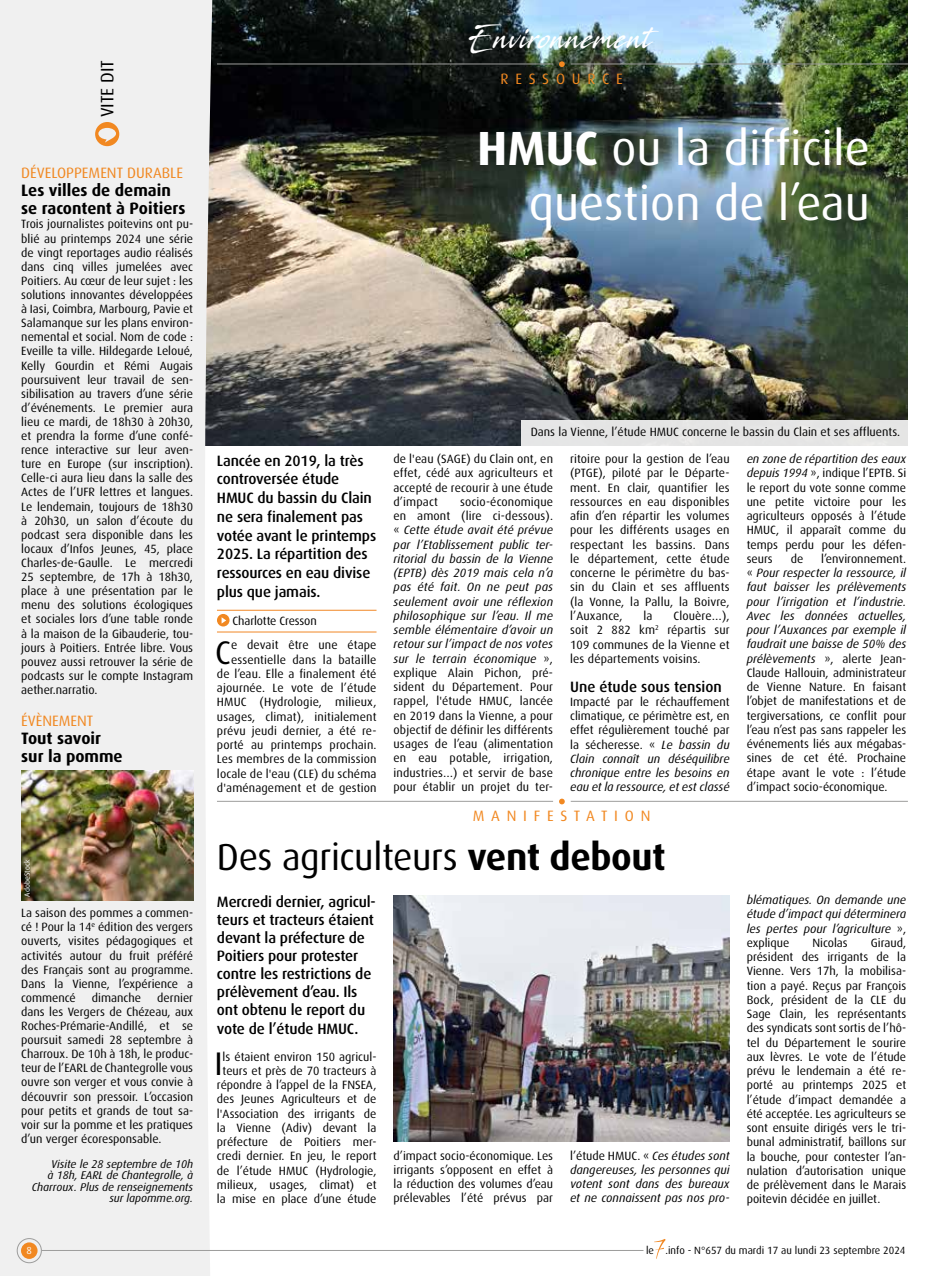
<style>
.page{position:relative;width:936px;height:1276px;background:#fff}
.page>*{position:absolute;margin:0;border:0;box-sizing:border-box;transform-origin:0 0}
.t1{font:48px/55.5px "Dax";color:#fff;text-align:right}
.t2{font:37.5px "Dax";letter-spacing:-.01em;color:#000}
.t3{font:32.7px "Dax";color:#000}
.t4{font:30px "Stingray";letter-spacing:.04em;color:#fff;scale:.74 1}
.t5{font:18px "Dax";color:#000}
.t6{font:700 16.5px/18px "Dax";color:#000}
.t7{font:500 15px/18.8px "Dax";letter-spacing:-.01em;color:#000}
.t8{font:15px "Dax";color:#f18821}
.t9{font:15px "Dax";letter-spacing:.45em;color:#f18821}
.t10{font:12px/14.2px "Dax";color:#000;text-align:justify}
.t11{font:italic 12px/14.2px "Dax";color:#000;text-align:justify}
.t12{font:italic 11.25px/11.2px "Dax";color:#000;text-align:right}
.t13{font:10.5px "Dax";color:#000}
.t14{font:10.2px "Dax";color:#fff}
.t15{font:7.5px "Dax";letter-spacing:.01em;color:#fff}
.s1{font-weight:700}
.s2{font-style:italic}
.s3{font-style:normal}
</style>
<div class="page">
<img style="left:213px;top:0;width:694px;height:445px">
<div style="left:0;top:0;width:213px;height:1276px;background:#f0f0f0"></div>
<hr style="left:217px;top:610px;width:159px;height:1px;background:#f18825">
<svg style="left:217px;top:614px;width:12px;height:12px"></svg>
<hr style="left:217px;top:632px;width:159px;height:1px;background:#f18825">
<div style="left:522px;top:420px;width:385px;height:25px;background:#e5e5e5"></div>
<svg style="left:95px;top:122px;width:24px;height:24px"></svg>
<hr style="left:217px;top:64px;width:336px;height:1px;background:#9d9d9c">
<hr style="left:570px;top:64px;width:337px;height:1px;background:#9d9d9c">
<svg style="left:559px;top:61px;width:5px;height:6px"></svg>
<div style="left:21px;top:1242px;width:17px;height:17px;background:#f18821;border-radius:50%"></div>
<div style="left:17px;top:1238px;width:25px;height:25px;border:1px solid #9d9d9c;border-radius:50%"></div>
<hr style="left:42px;top:1250px;width:601px;height:1px;background:#9d9d9c">
<svg style="left:654px;top:1239px;width:11px;height:19px"></svg>
<hr style="left:217px;top:801px;width:336px;height:1px;background:#9d9d9c">
<hr style="left:570px;top:801px;width:337px;height:1px;background:#9d9d9c">
<svg style="left:559px;top:798px;width:5px;height:6px"></svg>
<img style="left:21px;top:770px;width:172px;height:130px">
<img style="left:393px;top:896px;width:336px;height:245px">
<h3 class="t5" style="left:97px;top:117px;width:59px;rotate:-90deg">VITE DIT</h3>
<p class="t8" style="left:21px;top:165px;width:163px">DÉVELOPPEMENT DURABLE</p>
<h3 class="t6" style="left:21px;top:182px;width:166px">Les villes de demain se racontent à Poitiers</h3>
<p class="t10" style="left:21px;top:217px;width:173px">Trois journalistes poitevins ont pu&shy;blié au printemps 2024 une série de vingt reportages audio réalisés dans cinq villes jumelées avec Poitiers. Au cœur de leur sujet : les solutions innovantes développées à Iasi, Coimbra, Marbourg, Pavie et Salamanque sur les plans environ&shy;nemental et social. Nom de code :<br>Eveille ta ville. Hildegarde Leloué, Kelly Gourdin et Rémi Augais poursuivent leur travail de sen&shy;sibilisation au travers d’une série d’événements. Le premier aura lieu ce mardi, de 18h30 à 20h30, et prendra la forme d’une confé&shy;rence interactive sur leur aven&shy;ture en Europe (sur inscription).<br>Celle-ci aura lieu dans la salle des Actes de l’UFR lettres et langues.<br>Le lendemain, toujours de 18h30 à 20h30, un salon d’écoute du podcast sera disponible dans les locaux d’Infos Jeunes, 45, place Charles-de-Gaulle. Le mercredi 25 septembre, de 17h à 18h30, place à une présentation par le menu des solutions écologiques et sociales lors d’une table ronde à la maison de la Gibauderie, tou&shy;jours à Poitiers. Entrée libre. Vous pouvez aussi retrouver la série de podcasts sur le compte Instagram aether.narratio.</p>
<p class="t8" style="left:21px;top:712px;width:73px">ÉVÈNEMENT</p>
<h3 class="t6" style="left:21px;top:729px;width:103px">Tout savoir sur la pomme</h3>
<p class="t15" style="left:23px;top:897px;width:39px;rotate:-90deg">AdobeStock</p>
<p class="t10" style="left:21px;top:906px;width:173px">La saison des pommes a commen&shy;cé ! Pour la 14<sup>e</sup> édition des vergers ouverts, visites pédagogiques et activités autour du fruit préféré des Français sont au programme.<br>Dans la Vienne, l’expérience a commencé</p>
<p class="t10" style="left:21px;top:990px;width:173px;text-indent:136px">dernier dans les Vergers de Chézeau, aux Roches-Prémarie-Andillé, et se poursuit samedi 28 septembre à Charroux. De 10h à 18h, le produc&shy;teur de l’EARL de Chantegrolle vous ouvre son verger et vous convie à découvrir son pressoir. L’occasion pour petits et grands de tout sa&shy;voir sur la pomme et les pratiques d’un verger écoresponsable.</p>
<p class="t12" style="left:32px;top:1158px;width:163px">Visite le 28 septembre de 10h<br>à 18h, EARL de Chantegrolle, à<br>Charroux. Plus de renseignements sur lapomme.org.</p>
<p class="t10" style="left:92px;top:990px;width:51px">dimanche</p>
<h3 class="t4" style="left:469px;top:18px;width:249px">Environnement</h3>
<p class="t9" style="left:500px;top:71px;width:124px">RESSOURCE</p>
<h1 class="t1" style="left:477px;top:121px;width:394px"><span class="s1">HMUC</span> ou la difficile question de l’eau</h1>
<p class="t7" style="left:217px;top:451px;width:161px">Lancée en 2019, la très controversée étude<br>HMUC du bassin du Clain ne sera finalement pas votée avant le printemps<br>2025. La répartition des ressources en eau divise plus que jamais.</p>
<p class="t10" style="left:232px;top:613px;width:86px">Charlotte Cresson</p>
<h3 class="t3" style="left:215px;top:634px;width:17px">C</h3>
<p class="t10" style="left:217px;top:638px;width:161px;text-align:right">e devait être une étape essentielle dans la bataille de l’eau. Elle a finalement été ajournée. Le vote de l’étude<br>HMUC (Hydrologie, milieux, usages, climat), initialement prévu jeudi dernier, a été re&shy;porté au printemps prochain.<br>Les membres de la commission locale de l'eau (CLE) du schéma d'aménagement et de gestion</p>
<p class="t10" style="left:530px;top:425px;width:371px">Dans la Vienne, l’étude HMUC concerne le bassin du Clain et ses affluents.</p>
<p class="t10" style="left:393px;top:452px;width:161px">de l'eau (SAGE) du Clain ont, en effet, cédé aux agriculteurs et accepté de recourir à une étude d’impact</p>
<p class="t10" style="left:393px;top:495px;width:161px;text-indent:67px">socio-économique en amont (lire ci-dessous). « <span class="s2">Cette étude avait été prévue par l’Etablissement public ter&shy;ritorial du bassin de la Vienne (EPTB) dès 2019 mais cela n’a pas été fait. On ne peut pas seulement avoir une réflexion philosophique sur l’eau. Il me semble élémentaire d’avoir un retour sur l’impact de nos votes sur le terrain économique</span> », explique Alain Pichon, pré&shy;sident du Département. Pour rappel, l'étude HMUC, lancée en 2019 dans la Vienne, a pour objectif de définir les différents usages de l’eau (alimentation en eau potable, irrigation, industries…) et servir de base pour établir un projet du ter-</p>
<p class="t10" style="left:570px;top:452px;width:161px">ritoire pour la gestion de l’eau (PTGE), piloté par le Départe&shy;ment. En clair, quantifier les ressources en eau disponibles afin d’en répartir les volumes pour les différents usages en respectant les bassins. Dans le département, cette étude concerne le périmètre du bas&shy;sin du Clain et ses affluents (la Vonne, la Pallu, la Boivre, l’Auxance,</p>
<p class="t10" style="left:570px;top:608px;width:161px;text-indent:103px">Clouère…), soit 2 882 km<sup>2</sup> répartis sur 109 communes de la Vienne et les départements voisins.</p>
<p class="t7" style="left:570px;top:677px;width:153px">Une étude sous tension</p>
<p class="t10" style="left:570px;top:694px;width:161px">Impacté par le réchauffement climatique, ce périmètre est, en effet régulièrement touché par la sécheresse. « <span class="s2">Le bassin du Clain connaît un déséquilibre chronique entre les besoins en eau et la ressource, et est classé</span></p>
<p class="t10" style="left:643px;top:608px;width:11px">la</p>
<p class="t10" style="left:746px;top:452px;width:161px"><span class="s2">en zone de répartition des eaux depuis 1994</span> », indique l’EPTB. Si le report du vote sonne comme une petite victoire pour les agriculteurs opposés à l’étude HMUC, il apparaît comme du temps perdu pour les défen&shy;seurs</p>
<p class="t10" style="left:746px;top:552px;width:161px;text-indent:75px">l’environnement. « <span class="s2">Pour respecter la ressource, il faut baisser les prélèvements pour l’irrigation et l’industrie.<br>Avec les données actuelles, pour l’Auxances par exemple il faudrait une baisse de 50% des prélèvements</span> », alerte Jean-Claude Hallouin, administrateur de Vienne Nature. En faisant l’objet de manifestations et de tergiversations, ce conflit pour l’eau n’est pas sans rappeler les événements liés aux mégabas&shy;sines de cet été. Prochaine étape avant le vote : l’étude d’impact socio-économique.</p>
<p class="t10" style="left:790px;top:552px;width:14px">de</p>
<p class="t9" style="left:473px;top:808px;width:179px">MANIFESTATION</p>
<h2 class="t2" style="left:217px;top:836px;width:450px">Des agriculteurs <span class="s1">vent debout</span></h2>
<p class="t7" style="left:217px;top:892px;width:160px;line-height:18.1px">Mercredi dernier, agricul&shy;teurs et tracteurs étaient devant la préfecture de<br>Poitiers pour protester contre les restrictions de prélèvement d’eau. Ils ont obtenu le report du vote de l’étude HMUC.</p>
<h3 class="t3" style="left:214px;top:1045px;width:10px">I</h3>
<p class="t10" style="left:217px;top:1049px;width:161px;text-align:center">ls étaient environ 150 agricul&shy;teurs et près de 70 tracteurs à répondre à l’appel de la FNSEA, des Jeunes Agriculteurs et de l'Association des irrigants de la Vienne (Adiv) devant la préfecture de Poitiers mer&shy;credi dernier. En jeu, le report de l’étude HMUC (Hydrologie, milieux, usages, climat) et la mise en place d’une étude</p>
<p class="t10" style="left:393px;top:1148px;width:161px">d’impact socio-économique. Les irrigants s’opposent en effet à la réduction des volumes d’eau prélevables l’été prévus par</p>
<p class="t11" style="left:570px;top:1148px;width:161px"><span class="s3">l’étude HMUC. «</span> Ces études sont dangereuses, les personnes qui votent sont dans des bureaux et ne connaissent pas nos pro-</p>
<p class="t11" style="left:746px;top:893px;width:161px">blématiques. On demande une étude d’impact qui déterminera les pertes pour l’agriculture <span class="s3">», explique</span></p>
<p class="t10" style="left:746px;top:935px;width:161px;text-indent:124px">Giraud, président des irrigants de la Vienne. Vers 17h, la mobilisa&shy;tion a payé. Reçus par François Bock, président de la CLE du Sage Clain, les représentants des syndicats sont sortis de l’hô&shy;tel du Département le sourire aux lèvres. Le vote de l’étude prévu le lendemain a été re&shy;porté au printemps 2025 et l’étude d’impact demandée a été acceptée. Les agriculteurs se sont ensuite dirigés vers le tri&shy;bunal administratif, baîllons sur la bouche, pour contester l’an&shy;nulation d’autorisation unique de prélèvement dans le Marais poitevin décidée en juillet.</p>
<p class="t10" style="left:812px;top:935px;width:37px">Nicolas</p>
<p class="t14" style="left:27px;top:1245px;width:7px">8</p>
<p class="t13" style="left:646px;top:1244px;width:261px">le .info - N°657 du mardi 17 au lundi 23 septembre 2024</p>
</div>
